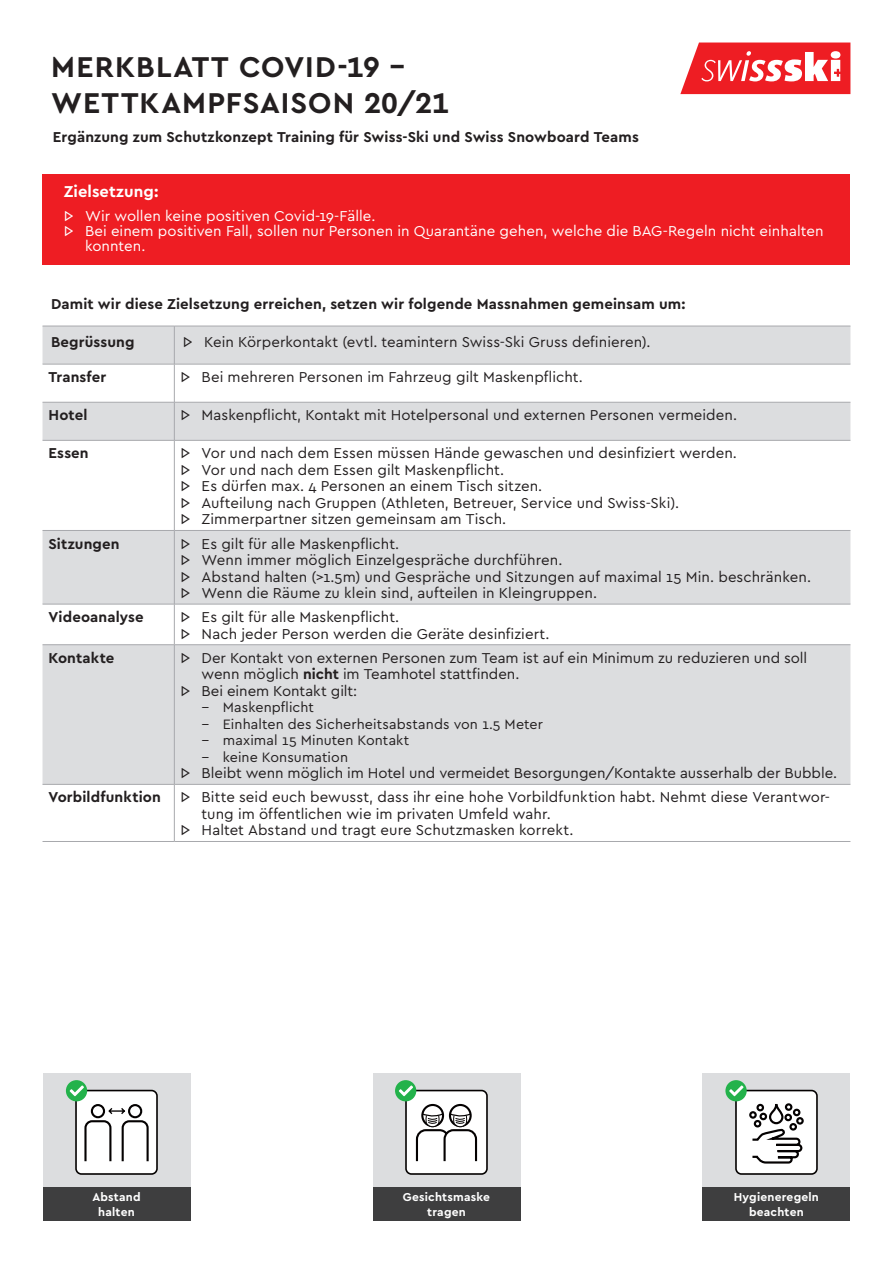
<style>
.page{position:relative;width:893px;height:1263px;background:#fff}
.page>*{position:absolute;margin:0;border:0;box-sizing:border-box;transform-origin:0 0}
.Titel{font:700 30px "Cera PRO";letter-spacing:.03em;color:#231f20}
.t1{font:700 16.5px "Cera PRO";letter-spacing:.005em;color:#fff}
.t2{font:15px/16.5px "Cera PRO";letter-spacing:.005em;color:#231f20}
.GT{font:700 15px "Cera PRO";letter-spacing:.01em;color:#231f20}
.t3{font:15px/15px "Cera PRO";letter-spacing:.005em;color:#fff}
.t4{font:14.25px "Cera PRO";letter-spacing:.005em;color:#231f20}
.GT-2{font:700 12px/15px "Cera PRO";letter-spacing:.02em;color:#fff;text-align:center}
.s1{font-weight:700}
</style>
<div class="page">
<div style="left:43px;top:1073px;width:147px;height:114px;background:#dcdddf"></div>
<div style="left:372px;top:1073px;width:148px;height:114px;background:#dcdddf"></div>
<div style="left:702px;top:1073px;width:148px;height:114px;background:#dcdddf"></div>
<div style="left:43px;top:327px;width:807px;height:37px;background:#dcdddf"></div>
<svg style="left:43px;top:403px;width:807px;height:381px;fill:#dcdddf"></svg>
<hr style="left:174px;top:326px;width:1px;height:38px;background:#a8a9ad">
<hr style="left:174px;top:364px;width:1px;height:38px;background:#a8a9ad">
<hr style="left:174px;top:402px;width:1px;height:38px;background:#a8a9ad">
<hr style="left:174px;top:440px;width:1px;height:90px;background:#a8a9ad">
<hr style="left:174px;top:531px;width:1px;height:73px;background:#a8a9ad">
<hr style="left:174px;top:604px;width:1px;height:40px;background:#a8a9ad">
<hr style="left:174px;top:645px;width:1px;height:139px;background:#a8a9ad">
<hr style="left:174px;top:784px;width:1px;height:57px;background:#a8a9ad">
<hr style="left:43px;top:326px;width:131px;height:1px;background:#a8a9ad">
<hr style="left:174px;top:326px;width:676px;height:1px;background:#a8a9ad">
<hr style="left:43px;top:364px;width:131px;height:1px;background:#a8a9ad">
<hr style="left:174px;top:364px;width:676px;height:1px;background:#a8a9ad">
<hr style="left:43px;top:402px;width:131px;height:1px;background:#a8a9ad">
<hr style="left:174px;top:402px;width:676px;height:1px;background:#a8a9ad">
<hr style="left:43px;top:440px;width:131px;height:1px;background:#a8a9ad">
<hr style="left:174px;top:440px;width:676px;height:1px;background:#a8a9ad">
<hr style="left:43px;top:530px;width:131px;height:1px;background:#a8a9ad">
<hr style="left:174px;top:530px;width:676px;height:1px;background:#a8a9ad">
<hr style="left:43px;top:604px;width:131px;height:1px;background:#a8a9ad">
<hr style="left:174px;top:604px;width:676px;height:1px;background:#a8a9ad">
<hr style="left:43px;top:644px;width:131px;height:1px;background:#a8a9ad">
<hr style="left:174px;top:644px;width:676px;height:1px;background:#a8a9ad">
<hr style="left:43px;top:784px;width:131px;height:1px;background:#a8a9ad">
<hr style="left:174px;top:784px;width:676px;height:1px;background:#a8a9ad">
<hr style="left:43px;top:841px;width:131px;height:1px;background:#a8a9ad">
<hr style="left:174px;top:841px;width:676px;height:1px;background:#a8a9ad">
<div style="left:43px;top:1187px;width:147px;height:33px;background:#3e3e3f"></div>
<div style="left:372px;top:1187px;width:148px;height:33px;background:#3e3e3f"></div>
<div style="left:702px;top:1187px;width:148px;height:33px;background:#3e3e3f"></div>
<svg style="left:680px;top:43px;width:170px;height:51px"></svg>
<div style="left:76px;top:1090px;width:81px;height:84px;background:#fff;border-radius:5px"></div>
<div style="left:75px;top:1090px;width:83px;height:85px;border:2px solid #040101;border-radius:5px"></div>
<svg style="left:84px;top:1104px;width:65px;height:58px"></svg>
<div style="left:66px;top:1080px;width:21px;height:21px;background:#23b24b;border-radius:50%"></div>
<svg style="left:70px;top:1085px;width:14px;height:11px"></svg>
<div style="left:406px;top:1090px;width:81px;height:84px;background:#fff;border-radius:5px"></div>
<div style="left:405px;top:1090px;width:83px;height:85px;border:2px solid #040101;border-radius:5px"></div>
<div style="left:421px;top:1104px;width:23px;height:23px;border:2px solid #040101;border-radius:50%"></div>
<div style="left:449px;top:1104px;width:23px;height:23px;border:2px solid #040101;border-radius:50%"></div>
<svg style="left:415px;top:1113px;width:63px;height:49px"></svg>
<div style="left:395px;top:1080px;width:21px;height:21px;background:#23b24b;border-radius:50%"></div>
<svg style="left:399px;top:1085px;width:14px;height:11px"></svg>
<div style="left:736px;top:1090px;width:81px;height:84px;background:#fff;border-radius:5px"></div>
<div style="left:735px;top:1090px;width:83px;height:85px;border:2px solid #040101;border-radius:5px"></div>
<svg style="left:749px;top:1103px;width:55px;height:61px"></svg>
<div style="left:725px;top:1080px;width:22px;height:21px;background:#23b24b;border-radius:50%"></div>
<svg style="left:729px;top:1085px;width:14px;height:11px"></svg>
<div style="left:43px;top:174px;width:807px;height:91px;background:#ee1d23"></div>
<p class="Titel" style="left:51px;top:47px;width:355px">MERKBLATT COVID-19 –</p>
<p class="Titel" style="left:51px;top:83px;width:399px">WETTKAMPFSAISON 20/21</p>
<p class="GT" style="left:53px;top:127px;width:588px">Ergänzung zum Schutzkonzept Training für Swiss-Ski und Swiss Snowboard Teams</p>
<p class="t1" style="left:64px;top:181px;width:96px">Zielsetzung:</p>
<p class="t3" style="left:64px;top:207px;width:313px">▷ Wir wollen keine positiven Covid-19-Fälle.</p>
<p class="t3" style="left:85px;top:222px;width:740px;text-indent:-21px">▷ Bei einem positiven Fall, sollen nur Personen in Quarantäne gehen, welche die BAG-Regeln nicht einhalten konnten.</p>
<p class="GT" style="left:51px;top:294px;width:636px">Damit wir diese Zielsetzung erreichen, setzen wir folgende Massnahmen gemeinsam um:</p>
<p class="GT" style="left:51px;top:332px;width:85px">Begrüssung</p>
<p class="t2" style="left:183px;top:333px;width:469px">▷ Kein Körperkontakt (evtl. teamintern Swiss-Ski Gruss definieren).</p>
<p class="GT" style="left:49px;top:367px;width:59px">Transfer</p>
<p class="t2" style="left:180px;top:368px;width:404px">▷ Bei mehreren Personen im Fahrzeug gilt Maskenpflicht.</p>
<p class="GT" style="left:49px;top:405px;width:41px">Hotel</p>
<p class="t2" style="left:180px;top:406px;width:558px">▷ Maskenpflicht, Kontakt mit Hotelpersonal und externen Personen vermeiden.</p>
<p class="GT" style="left:49px;top:443px;width:42px">Essen</p>
<p class="t2" style="left:180px;top:444px;width:558px">▷ Vor und nach dem Essen müssen Hände gewaschen und desinfiziert werden.</p>
<p class="t2" style="left:180px;top:461px;width:325px">▷ Vor und nach dem Essen gilt Maskenpflicht.</p>
<p class="t2" style="left:180px;top:477px;width:363px">▷ Es dürfen max. 4 Personen an einem Tisch sitzen.</p>
<p class="t2" style="left:180px;top:494px;width:500px">▷ Aufteilung nach Gruppen (Athleten, Betreuer, Service und Swiss-Ski).</p>
<p class="t2" style="left:180px;top:510px;width:327px">▷ Zimmerpartner sitzen gemeinsam am Tisch.</p>
<p class="GT" style="left:49px;top:534px;width:73px">Sitzungen</p>
<p class="t2" style="left:180px;top:535px;width:220px">▷ Es gilt für alle Maskenpflicht.</p>
<p class="t2" style="left:180px;top:551px;width:384px">▷ Wenn immer möglich Einzelgespräche durchführen.</p>
<p class="t2" style="left:180px;top:568px;width:632px">▷ Abstand halten (&gt;1.5m) und Gespräche und Sitzungen auf maximal 15 Min. beschränken.</p>
<p class="t2" style="left:180px;top:584px;width:418px">▷ Wenn die Räume zu klein sind, aufteilen in Kleingruppen.</p>
<p class="GT" style="left:49px;top:607px;width:97px">Videoanalyse</p>
<p class="t2" style="left:180px;top:608px;width:220px">▷ Es gilt für alle Maskenpflicht.</p>
<p class="t2" style="left:180px;top:625px;width:371px">▷ Nach jeder Person werden die Geräte desinfiziert.</p>
<p class="GT" style="left:49px;top:648px;width:67px">Kontakte</p>
<p class="t2" style="left:202px;top:649px;width:607px;text-indent:-21px">▷ Der Kontakt von externen Personen zum Team ist auf ein Minimum zu reduzieren und soll wenn möglich <span class="s1">nicht</span> im Teamhotel stattfinden.</p>
<p class="t2" style="left:180px;top:682px;width:178px">▷ Bei einem Kontakt gilt:</p>
<p class="t4" style="left:202px;top:698px;width:114px">− Maskenpflicht</p>
<p class="t4" style="left:202px;top:715px;width:343px">− Einhalten des Sicherheitsabstands von 1.5 Meter</p>
<p class="t4" style="left:202px;top:731px;width:209px">− maximal 15 Minuten Kontakt</p>
<p class="t4" style="left:202px;top:748px;width:148px">− keine Konsumation</p>
<p class="t2" style="left:180px;top:764px;width:658px">▷ Bleibt wenn möglich im Hotel und vermeidet Besorgungen/Kontakte ausserhalb der Bubble.</p>
<p class="GT" style="left:49px;top:787px;width:114px">Vorbildfunktion</p>
<p class="t2" style="left:202px;top:788px;width:630px;text-indent:-21px">▷ Bitte seid euch bewusst, dass ihr eine hohe Vorbildfunktion habt. Nehmt diese Verantwor&shy;tung im öffentlichen wie im privaten Umfeld wahr.</p>
<p class="t2" style="left:180px;top:821px;width:395px">▷ Haltet Abstand und tragt eure Schutzmasken korrekt.</p>
<p class="GT-2" style="left:92px;top:1189px;width:50px">Abstand halten</p>
<p class="GT-2" style="left:403px;top:1189px;width:89px">Gesichtsmaske tragen</p>
<p class="GT-2" style="left:734px;top:1189px;width:87px">Hygieneregeln beachten</p>
</div>
